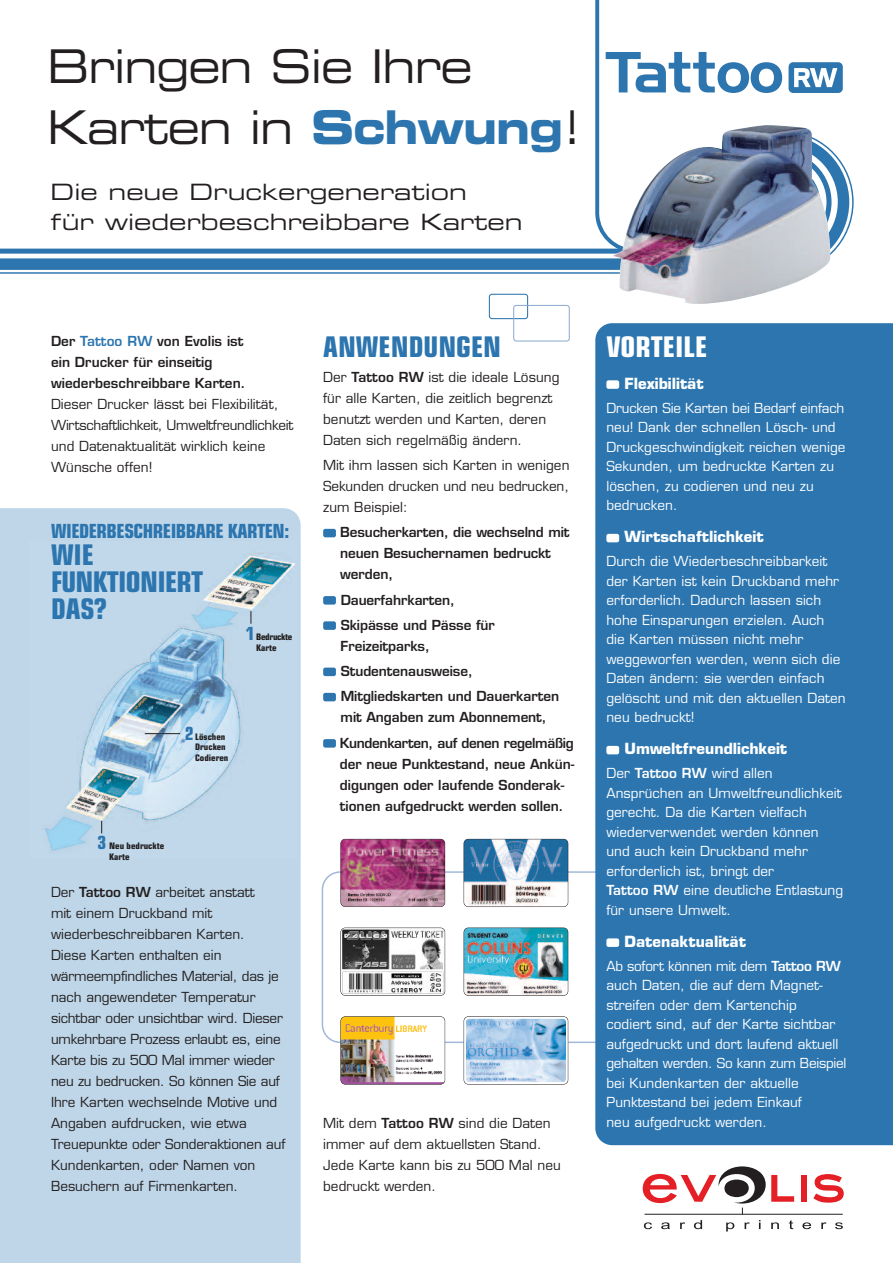
<style>
.page{position:relative;width:893px;height:1263px;background:#fff}
.page>*{position:absolute;margin:0;border:0;box-sizing:border-box;transform-origin:0 0}
.t1{font:46.5px/61.5px "Eurostile Extended Two";letter-spacing:-.025em;color:#231f20;scale:.9 1}
.t2{font:700 condensed 28.5px/27px "Eurostile";letter-spacing:-.025em;color:#2c75af}
.t3{font:700 condensed 28.5px "Eurostile";letter-spacing:-.005em;color:#2c75af}
.t4{font:700 condensed 28.5px "Eurostile";color:#fff}
.t5{font:22.5px/30px "Eurostile Extended Two";color:#231f20}
.t6{font:700 condensed 19.5px "Eurostile";letter-spacing:-.025em;color:#2c75af}
.t7{font:700 condensed 18.15px "Eurostile";color:#2c75af}
.t8{font:700 15px "Eurostile";color:#fff}
.t9{font:13.5px/19.5px "Eurostile";letter-spacing:.005em;color:#fff}
.t10{font:13.5px/21px "Eurostile";color:#231f20}
.t11{font:600 13.5px/21px "Eurostile";letter-spacing:-.005em;color:#231f20}
.t12{font:600 13.5px/25.2px "Eurostile";letter-spacing:-.025em;color:#231f20}
.t13{font:700 condensed 9px/10.5px "Eurostile";color:#231f20;scale:1.07 1}
.t14{font:700 condensed 9px/10.5px "Eurostile";letter-spacing:-.025em;color:#231f20;scale:1.07 1}
.s1{font-family:"Eurostile Bold Extended Two";color:#2c75af}
.s2{color:#2c75af}
.s3{font-weight:600}
</style>
<div class="page">
<svg style="left:322px;top:871px;width:273px;height:172px"></svg>
<div style="left:0;top:508px;width:301px;height:755px;background:#bed6e8"></div>
<img style="left:29px;top:541px;width:267px;height:317px">
<svg style="left:251px;top:611px;width:1px;height:13px"></svg>
<svg style="left:101px;top:821px;width:1px;height:12px"></svg>
<hr style="left:145px;top:733px;width:35px;height:1px;background:#231f20">
<div style="left:595px;top:323px;width:298px;height:822px;background:#2c75af"></div>
<svg style="left:0;top:156px;width:854px;height:118px"></svg>
<img style="left:613px;top:253px;width:217px;height:51px">
<div style="left:801px;top:1175px;width:5px;height:27px;background:#e41f25"></div>
<svg style="left:813px;top:1174px;width:31px;height:29px"></svg>
<svg style="left:643px;top:1166px;width:151px;height:48px"></svg>
<hr style="left:644px;top:1214px;width:199px;height:1px;background:#231f20">
<svg style="left:644px;top:1222px;width:8px;height:7px"></svg>
<svg style="left:661px;top:1222px;width:9px;height:7px"></svg>
<svg style="left:680px;top:1222px;width:5px;height:7px"></svg>
<svg style="left:694px;top:1220px;width:8px;height:9px"></svg>
<svg style="left:726px;top:1222px;width:8px;height:9px"></svg>
<svg style="left:745px;top:1222px;width:5px;height:7px"></svg>
<svg style="left:771px;top:1222px;width:8px;height:7px"></svg>
<svg style="left:789px;top:1220px;width:4px;height:9px"></svg>
<svg style="left:802px;top:1222px;width:9px;height:7px"></svg>
<svg style="left:821px;top:1222px;width:5px;height:7px"></svg>
<svg style="left:835px;top:1222px;width:8px;height:7px"></svg>
<div style="left:789px;top:62px;width:54px;height:31px;background:#2c75af;border-radius:5px"></div>
<svg style="left:595px;top:0;width:242px;height:253px"></svg>
<div style="left:323px;top:529px;width:13px;height:8px;background:#2c75af;border-radius:2px"></div>
<div style="left:323px;top:596px;width:13px;height:9px;background:#2c75af;border-radius:2px"></div>
<div style="left:323px;top:621px;width:13px;height:9px;background:#2c75af;border-radius:2px"></div>
<div style="left:323px;top:668px;width:13px;height:8px;background:#2c75af;border-radius:2px"></div>
<div style="left:323px;top:693px;width:13px;height:8px;background:#2c75af;border-radius:2px"></div>
<div style="left:323px;top:739px;width:13px;height:9px;background:#2c75af;border-radius:2px"></div>
<div style="left:606px;top:380px;width:13px;height:9px;background:#fff;border-radius:2px"></div>
<div style="left:606px;top:534px;width:13px;height:8px;background:#fff;border-radius:2px"></div>
<div style="left:606px;top:746px;width:13px;height:8px;background:#fff;border-radius:2px"></div>
<div style="left:606px;top:938px;width:13px;height:9px;background:#fff;border-radius:2px"></div>
<svg style="left:489px;top:294px;width:81px;height:48px"></svg>
<img style="left:341px;top:839px;width:104px;height:68px;border-radius:4px">
<div style="left:340px;top:839px;width:105px;height:68px;border:1px solid #231f20;border-radius:5px"></div>
<img style="left:341px;top:928px;width:104px;height:67px;border-radius:4px">
<div style="left:340px;top:927px;width:105px;height:69px;border:1px solid #231f20;border-radius:5px"></div>
<img style="left:341px;top:1016px;width:104px;height:68px;border-radius:4px">
<div style="left:340px;top:1016px;width:105px;height:68px;border:1px solid #231f20;border-radius:5px"></div>
<img style="left:464px;top:839px;width:104px;height:68px;border-radius:4px">
<div style="left:464px;top:839px;width:104px;height:68px;border:1px solid #231f20;border-radius:5px"></div>
<img style="left:464px;top:928px;width:104px;height:67px;border-radius:4px">
<div style="left:464px;top:927px;width:104px;height:69px;border:1px solid #231f20;border-radius:5px"></div>
<svg style="left:464px;top:1016px;width:104px;height:68px;background:#a2c6e4"></svg>
<div style="left:464px;top:1016px;width:104px;height:68px;border:1px solid #231f20;border-radius:5px"></div>
<h1 class="t1" style="left:47px;top:39px;width:596px">Bringen Sie Ihre<br>Karten in <span class="s1">Schwung</span>!</h1>
<h3 class="t5" style="left:51px;top:179px;width:474px">Die neue Druckergeneration<br>für wiederbeschreibbare Karten</h3>
<p class="t11" style="left:51px;top:332px;width:196px">Der <span class="s2">Tattoo RW</span> von Evolis ist ein Drucker für einseitig wiederbeschreibbare Karten.</p>
<p class="t10" style="left:51px;top:395px;width:244px">Dieser Drucker lässt bei Flexibilität, Wirtschaftlichkeit, Umweltfreundlichkeit und Datenaktualität wirklich keine Wünsche offen!</p>
<h3 class="t6" style="left:51px;top:524px;width:240px">WIEDERBESCHREIBBARE KARTEN:</h3>
<h2 class="t2" style="left:51px;top:544px;width:154px">WIE<br>FUNKTIONIERT<br>DAS?</h2>
<h3 class="t7" style="left:246px;top:627px;width:11px">1</h3>
<p class="t14" style="left:256px;top:633px;width:35px">Bedruckte<br>Karte</p>
<h3 class="t7" style="left:185px;top:726px;width:11px">2</h3>
<p class="t13" style="left:195px;top:732px;width:33px">Löschen<br>Drucken<br>Codieren</p>
<h3 class="t7" style="left:97px;top:836px;width:11px">3</h3>
<p class="t13" style="left:109px;top:842px;width:53px">Neu bedruckte<br>Karte</p>
<p class="t10" style="left:51px;top:883px;width:236px">Der <span class="s3">Tattoo RW</span> arbeitet anstatt<br>mit einem Druckband mit wiederbeschreibbaren Karten.<br>Diese Karten enthalten ein wärmeempfindliches Material, das je nach angewendeter Temperatur sichtbar oder unsichtbar wird. Dieser umkehrbare Prozess erlaubt es, eine<br>Karte bis zu 500 Mal immer wieder neu zu bedrucken. So können Sie auf<br>Ihre Karten wechselnde Motive und<br>Angaben aufdrucken, wie etwa<br>Treuepunkte oder Sonderaktionen auf<br>Kundenkarten, oder Namen von<br>Besuchern auf Firmenkarten.</p>
<h2 class="t3" style="left:323px;top:336px;width:180px">ANWENDUNGEN</h2>
<p class="t10" style="left:323px;top:368px;width:238px">Der <span class="s3">Tattoo RW</span> ist die ideale Lösung für alle Karten, die zeitlich begrenzt benutzt werden und Karten, deren Daten sich regelmäßig ändern.</p>
<p class="t10" style="left:323px;top:456px;width:248px;text-align:justify">Mit ihm lassen sich Karten in wenigen Sekunden drucken und neu bedrucken, zum Beispiel:</p>
<p class="t11" style="left:340px;top:523px;width:231px">Besucherkarten, die wechselnd mit neuen Besuchernamen bedruckt werden,</p>
<p class="t11" style="left:341px;top:588px;width:156px;line-height:25.2px">Dauerfahrkarten,<br>Skipässe und Pässe für</p>
<p class="t11" style="left:341px;top:635px;width:220px;line-height:25.2px">Freizeitparks,<br>Studentenausweise,<br>Mitgliedskarten und Dauerkarten</p>
<p class="t12" style="left:340px;top:706px;width:235px">mit Angaben zum Abonnement,<br>Kundenkarten, auf denen regelmäßig</p>
<p class="t11" style="left:340px;top:755px;width:236px">der neue Punktestand, neue Ankün&shy;digungen oder laufende Sonderak&shy;tionen aufgedruckt werden sollen.</p>
<p class="t10" style="left:323px;top:1114px;width:239px">Mit dem <span class="s3">Tattoo RW</span> sind die Daten immer auf dem aktuellsten Stand.<br>Jede Karte kann bis zu 500 Mal neu bedruckt werden.</p>
<h2 class="t4" style="left:606px;top:336px;width:102px">VORTEILE</h2>
<p class="t8" style="left:625px;top:378px;width:81px">Flexibilität</p>
<p class="t9" style="left:606px;top:399px;width:241px">Drucken Sie Karten bei Bedarf einfach neu! Dank der schnellen Lösch- und<br>Druckgeschwindigkeit reichen wenige<br>Sekunden, um bedruckte Karten zu löschen, zu codieren und neu zu bedrucken.</p>
<p class="t8" style="left:625px;top:531px;width:141px">Wirtschaftlichkeit</p>
<p class="t9" style="left:606px;top:553px;width:241px">Durch die Wiederbeschreibbarkeit der Karten ist kein Druckband mehr erforderlich. Dadurch lassen sich hohe Einsparungen erzielen. Auch die Karten müssen nicht mehr weggeworfen werden, wenn sich die<br>Daten ändern: sie werden einfach gelöscht und mit den aktuellen Daten neu bedruckt!</p>
<p class="t8" style="left:625px;top:743px;width:164px">Umweltfreundlichkeit</p>
<p class="t9" style="left:606px;top:765px;width:238px">Der <span class="s3">Tattoo RW</span> wird allen<br>Ansprüchen an Umweltfreundlichkeit gerecht. Da die Karten vielfach wiederverwendet werden können und auch kein Druckband mehr erforderlich ist, bringt der<br><span class="s3">Tattoo RW</span> eine deutliche Entlastung für unsere Umwelt.</p>
<p class="t8" style="left:625px;top:936px;width:123px">Datenaktualität</p>
<p class="t9" style="left:606px;top:957px;width:241px">Ab sofort können mit dem <span class="s3">Tattoo RW </span>auch Daten, die auf dem Magnet&shy;streifen oder dem Kartenchip<br>codiert sind, auf der Karte sichtbar aufgedruckt und dort laufend aktuell gehalten werden. So kann zum Beispiel bei Kundenkarten der aktuelle<br>Punktestand bei jedem Einkauf<br>neu aufgedruckt werden.</p>
</div>
